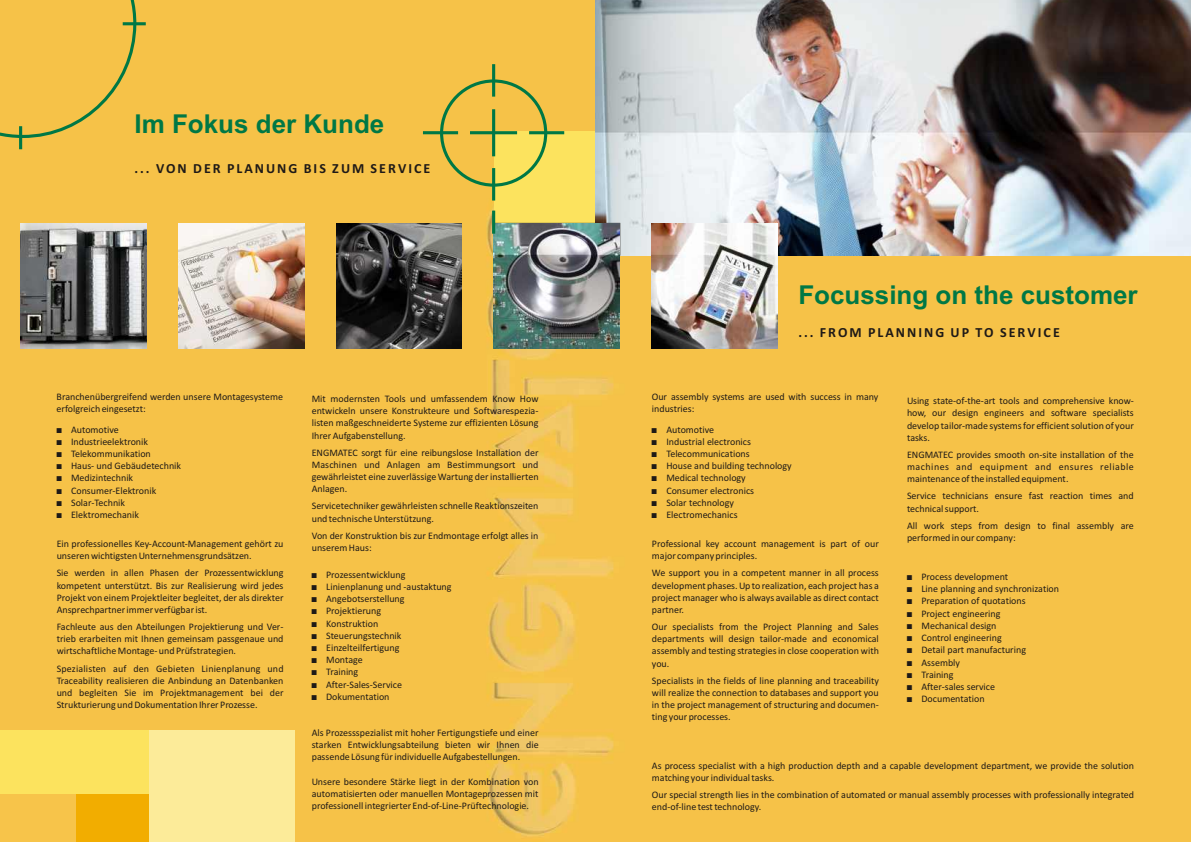
<style>
.page{position:relative;width:1191px;height:842px;background:#f6c248}
.page>*{position:absolute;margin:0;border:0;box-sizing:border-box;transform-origin:0 0}
.t1{font:700 26px "Arial";color:#007845}
.t2{font:700 14px "Calibri";letter-spacing:.145em;color:#1f1a17}
.t3{font:10px/12.2px "Calibri";color:#1f1a17}
</style>
<div class="page">
<div style="left:494px;top:132px;width:101px;height:123px;background:#fce35e"></div>
<img style="left:336px;top:223px;width:126px;height:126px">
<hr style="left:19px;top:126px;width:3px;height:23px;background:#007845">
<hr style="left:123px;top:22px;width:23px;height:3px;background:#007845">
<div style="left:0;top:0;width:138px;height:140px;background:#f6c248"></div>
<div style="left:0;top:730px;width:294px;height:112px;background:#fceb99"></div>
<div style="left:0;top:730px;width:149px;height:112px;background:#fce35e"></div>
<div style="left:0;top:794px;width:149px;height:48px;background:#f2ad00"></div>
<div style="left:0;top:794px;width:76px;height:48px;background:#f7c44a"></div>
<img style="left:179px;top:223px;width:125px;height:126px">
<img style="left:20px;top:223px;width:126px;height:126px">
<img style="left:595px;top:0;width:596px;height:255px">
<img style="left:494px;top:223px;width:125px;height:126px">
<img style="left:652px;top:223px;width:125px;height:126px">
<hr style="left:492px;top:211px;width:3px;height:23px;background:#007845">
<div style="left:440px;top:79px;width:107px;height:108px;border:3px solid #007845;border-radius:50%"></div>
<hr style="left:529px;top:131px;width:35px;height:3px;background:#007845">
<hr style="left:492px;top:64px;width:3px;height:33px;background:#007845">
<hr style="left:492px;top:109px;width:3px;height:47px;background:#007845">
<hr style="left:470px;top:131px;width:47px;height:3px;background:#007845">
<hr style="left:423px;top:131px;width:35px;height:3px;background:#007845">
<hr style="left:492px;top:168px;width:3px;height:33px;background:#007845">
<svg style="left:57px;top:428px;width:5px;height:5px"></svg>
<svg style="left:57px;top:440px;width:5px;height:5px"></svg>
<svg style="left:57px;top:452px;width:5px;height:5px"></svg>
<svg style="left:57px;top:464px;width:5px;height:5px"></svg>
<svg style="left:57px;top:477px;width:5px;height:4px"></svg>
<svg style="left:57px;top:489px;width:5px;height:5px"></svg>
<svg style="left:57px;top:501px;width:5px;height:5px"></svg>
<svg style="left:57px;top:513px;width:5px;height:5px"></svg>
<svg style="left:312px;top:573px;width:5px;height:5px"></svg>
<svg style="left:312px;top:585px;width:5px;height:5px"></svg>
<svg style="left:312px;top:597px;width:5px;height:5px"></svg>
<svg style="left:312px;top:610px;width:5px;height:4px"></svg>
<svg style="left:312px;top:622px;width:5px;height:5px"></svg>
<svg style="left:312px;top:634px;width:5px;height:5px"></svg>
<svg style="left:312px;top:646px;width:5px;height:5px"></svg>
<svg style="left:312px;top:658px;width:5px;height:5px"></svg>
<svg style="left:312px;top:671px;width:5px;height:4px"></svg>
<svg style="left:312px;top:683px;width:5px;height:5px"></svg>
<svg style="left:312px;top:695px;width:5px;height:5px"></svg>
<svg style="left:652px;top:428px;width:5px;height:5px"></svg>
<svg style="left:652px;top:440px;width:5px;height:5px"></svg>
<svg style="left:652px;top:452px;width:5px;height:5px"></svg>
<svg style="left:652px;top:464px;width:5px;height:5px"></svg>
<svg style="left:652px;top:477px;width:5px;height:4px"></svg>
<svg style="left:652px;top:489px;width:5px;height:5px"></svg>
<svg style="left:652px;top:501px;width:5px;height:5px"></svg>
<svg style="left:652px;top:513px;width:5px;height:5px"></svg>
<svg style="left:907px;top:575px;width:5px;height:5px"></svg>
<svg style="left:907px;top:587px;width:5px;height:5px"></svg>
<svg style="left:907px;top:600px;width:5px;height:4px"></svg>
<svg style="left:907px;top:612px;width:5px;height:5px"></svg>
<svg style="left:907px;top:624px;width:5px;height:5px"></svg>
<svg style="left:907px;top:636px;width:5px;height:5px"></svg>
<svg style="left:907px;top:648px;width:5px;height:5px"></svg>
<svg style="left:907px;top:661px;width:5px;height:5px"></svg>
<svg style="left:907px;top:673px;width:5px;height:5px"></svg>
<svg style="left:907px;top:685px;width:5px;height:5px"></svg>
<svg style="left:907px;top:697px;width:5px;height:5px"></svg>
<h1 class="t1" style="left:134px;top:114px;width:251px">Im Fokus der Kunde</h1>
<h2 class="t2" style="left:134px;top:163px;width:297px">... VON DER PLANUNG BIS ZUM SERVICE</h2>
<p class="t3" style="left:57px;top:391px;width:228px">Branchenübergreifend werden unsere Montagesysteme erfolgreich eingesetzt:</p>
<p class="t3" style="left:71px;top:424px;width:112px">Automotive<br>Industrieelektronik<br>Telekommunikation<br>Haus- und Gebäudetechnik<br>Medizintechnik<br>Consumer-Elektronik<br>Solar-Technik<br>Elektromechanik</p>
<p class="t3" style="left:57px;top:538px;width:228px">Ein professionelles Key-Account-Management gehört zu unseren wichtigsten Unternehmensgrundsätzen.</p>
<p class="t3" style="left:57px;top:568px;width:228px;text-align:justify">Sie werden in allen Phasen der Prozessentwicklung kompetent unterstützt. Bis zur Realisierung wird jedes Projekt von einem Projektleiter begleitet, der als direkter Ansprechpartner immer verfügbar ist.</p>
<p class="t3" style="left:57px;top:621px;width:228px;text-align:justify">Fachleute aus den Abteilungen Projektierung und Ver&shy;trieb erarbeiten mit Ihnen gemeinsam passgenaue und wirtschaftliche Montage- und Prüfstrategien.</p>
<p class="t3" style="left:57px;top:663px;width:228px;text-align:justify">Spezialisten auf den Gebieten Linienplanung und Traceability realisieren die Anbindung an Datenbanken und begleiten Sie im Projektmanagement bei der Strukturierung und Dokumentation Ihrer Prozesse.</p>
<p class="t3" style="left:312px;top:393px;width:228px;text-align:justify">Mit modernsten Tools und umfassendem Know How entwickeln unsere Konstrukteure und Softwarespezia&shy;listen maßgeschneiderte Systeme zur effizienten Lösung Ihrer Aufgabenstellung.</p>
<p class="t3" style="left:312px;top:447px;width:228px;text-align:justify">ENGMATEC sorgt für eine reibungslose Installation der Maschinen und Anlagen am Bestimmungsort und gewährleistet eine zuverlässige Wartung der installierten Anlagen.</p>
<p class="t3" style="left:312px;top:501px;width:228px">Servicetechniker gewährleisten schnelle Reaktionszeiten und technische Unterstützung.</p>
<p class="t3" style="left:312px;top:530px;width:228px">Von der Konstruktion bis zur Endmontage erfolgt alles in unserem Haus:</p>
<p class="t3" style="left:326px;top:569px;width:127px">Prozessentwicklung<br>Linienplanung und -austaktung<br>Angebotserstellung<br>Projektierung<br>Konstruktion<br>Steuerungstechnik<br>Einzelteilfertigung<br>Montage<br>Training<br>After-Sales-Service<br>Dokumentation</p>
<p class="t3" style="left:312px;top:727px;width:228px;text-align:justify">Als Prozessspezialist mit hoher Fertigungstiefe und einer starken Entwicklungsabteilung bieten wir Ihnen die passende Lösung für individuelle Aufgabestellungen.</p>
<p class="t3" style="left:312px;top:776px;width:228px;text-align:justify">Unsere besondere Stärke liegt in der Kombination von automatisierten oder manuellen Montageprozessen mit professionell integrierter End-of-Line-Prüftechnologie.</p>
<h1 class="t1" style="left:798px;top:285px;width:341px">Focussing on the customer</h1>
<h2 class="t2" style="left:798px;top:327px;width:263px">... FROM PLANNING UP TO SERVICE</h2>
<p class="t3" style="left:652px;top:391px;width:228px">Our assembly systems are used with success in many industries:</p>
<p class="t3" style="left:666px;top:424px;width:127px">Automotive<br>Industrial electronics<br>Telecommunications<br>House and building technology<br>Medical technology<br>Consumer electronics<br>Solar technology<br>Electromechanics</p>
<p class="t3" style="left:907px;top:396px;width:228px;text-align:justify">Using state-of-the-art tools and comprehensive know&shy;how, our design engineers and software specialists develop tailor-made systems for efficient solution of your tasks.</p>
<p class="t3" style="left:907px;top:449px;width:228px;text-align:justify">ENGMATEC provides smooth on-site installation of the machines and equipment and ensures reliable maintenance of the installed equipment.</p>
<p class="t3" style="left:907px;top:491px;width:228px">Service technicians ensure fast reaction times and technical support.</p>
<p class="t3" style="left:907px;top:520px;width:228px">All work steps from design to final assembly are performed in our company:</p>
<p class="t3" style="left:652px;top:538px;width:228px">Professional key account management is part of our major company principles.</p>
<p class="t3" style="left:652px;top:568px;width:228px;text-align:justify">We support you in a competent manner in all process development phases. Up to realization, each project has a project manager who is always available as direct contact partner.</p>
<p class="t3" style="left:652px;top:621px;width:228px;text-align:justify">Our specialists from the Project Planning and Sales departments will design tailor-made and economical assembly and testing strategies in close cooperation with you.</p>
<p class="t3" style="left:652px;top:675px;width:228px;text-align:justify">Specialists in the fields of line planning and traceability will realize the connection to databases and support you in the project management of structuring and documen&shy;ting your processes.</p>
<p class="t3" style="left:652px;top:760px;width:484px">As process specialist with a high production depth and a capable development department, we provide the solution matching your individual tasks.</p>
<p class="t3" style="left:652px;top:790px;width:484px">Our special strength lies in the combination of automated or manual assembly processes with professionally integrated end-of-line test technology.</p>
<p class="t3" style="left:921px;top:571px;width:139px">Process development<br>Line planning and synchronization<br>Preparation of quotations<br>Project engineering<br>Mechanical design<br>Control engineering<br>Detail part manufacturing<br>Assembly<br>Training<br>After-sales service<br>Documentation</p>
</div>
